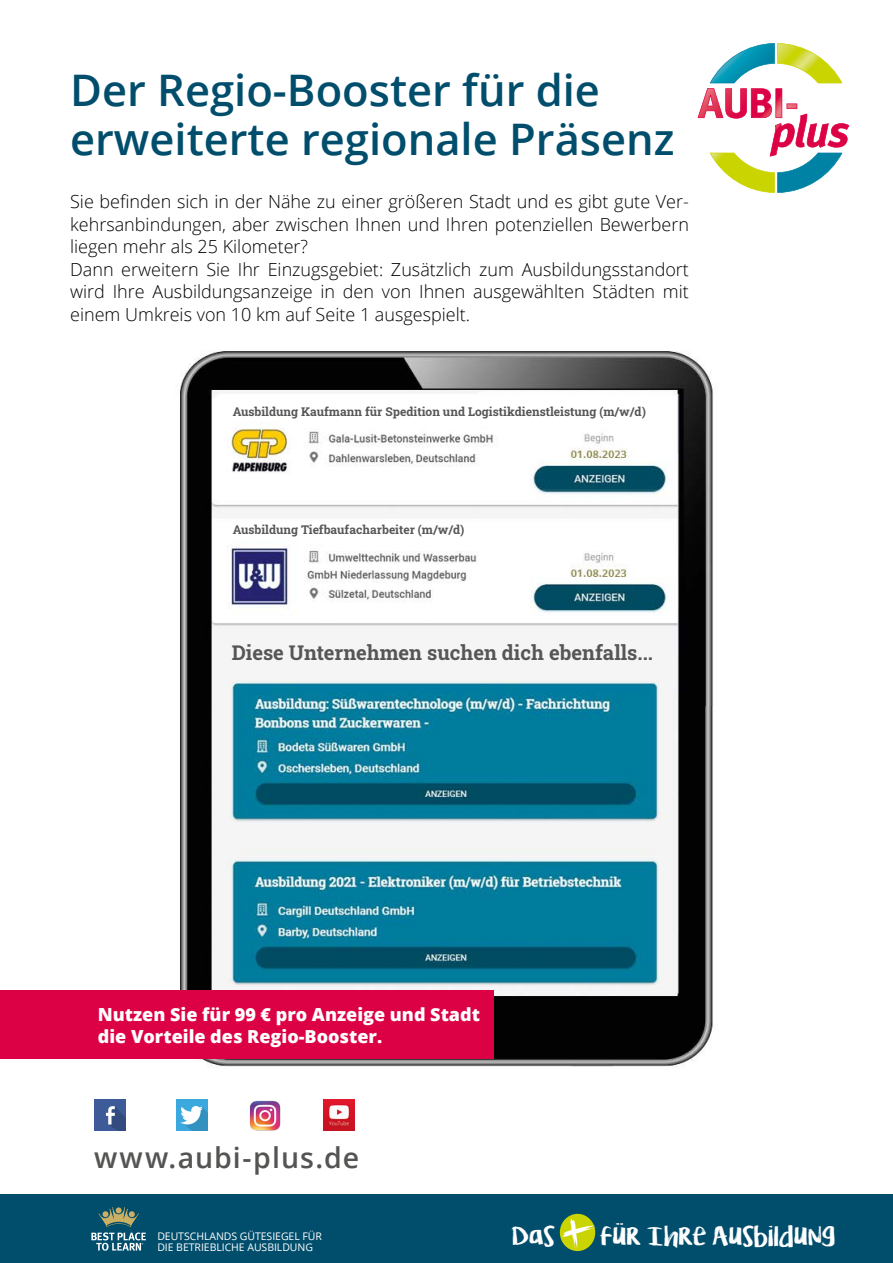
<style>
.page{position:relative;width:893px;height:1263px;background:#fff}
.page>*{position:absolute;margin:0;border:0;box-sizing:border-box;transform-origin:0 0}
.t1{font:600 43.5px/49.5px "Open Sans";color:#004d6c}
.t2{font:600 28.5px "Open Sans";letter-spacing:.035em;color:#545453}
.t3{font:22.05px "KG Lifeis Messy";color:#fff}
.t4{font:700 20.25px "Roboto Slab";color:#565656}
.t5{font:300 18px/22.5px "Open Sans";color:#000}
.t6{font:800 18px/22.5px "Open Sans";color:#fff}
.t7{font:700 12px "Roboto Slab";color:#565656}
.t8{font:10.5px/10.5px "Open Sans";letter-spacing:-.005em;color:#fff}
</style>
<div class="page">
<img style="left:142px;top:351px;width:571px;height:716px">
<svg style="left:698px;top:43px;width:151px;height:150px"></svg>
<div style="left:0;top:1195px;width:893px;height:68px;background:#004d6c"></div>
<div style="left:560px;top:1214px;width:35px;height:37px;background:#cad400;border-radius:50%"></div>
<svg style="left:562px;top:1218px;width:35px;height:32px"></svg>
<svg style="left:91px;top:1207px;width:55px;height:44px"></svg>
<div style="left:0;top:991px;width:493px;height:68px;background:#dc0045"></div>
<div style="left:95px;top:1100px;width:31px;height:31px;background:#3c5b98"></div>
<svg style="left:106px;top:1106px;width:20px;height:25px"></svg>
<div style="left:176px;top:1099px;width:31px;height:32px;background:#3ba8de"></div>
<svg style="left:180px;top:1106px;width:27px;height:25px"></svg>
<img style="left:249px;top:1100px;width:32px;height:31px">
<img style="left:323px;top:1099px;width:32px;height:32px">
<h1 class="t1" style="left:70px;top:64px;width:606px">Der Regio-Booster für die erweiterte regionale Präsenz</h1>
<p class="t5" style="left:70px;top:190px;width:620px">Sie befinden sich in der Nähe zu einer größeren Stadt und es gibt gute Ver&shy;kehrsanbindungen, aber zwischen Ihnen und Ihren potenziellen Bewerbern liegen mehr als 25 Kilometer?<br>Dann erweitern Sie Ihr Einzugsgebiet: Zusätzlich zum Ausbildungsstandort wird Ihre Ausbildungsanzeige in den von Ihnen ausgewählten Städten mit einem Umkreis von 10 km auf Seite 1 ausgespielt.</p>
<p class="t7" style="left:233px;top:404px;width:415px">Ausbildung Kaufmann für Spedition und Logistikdienstleistung (m/w/d)</p>
<p class="t7" style="left:233px;top:522px;width:233px">Ausbildung Tiefbaufacharbeiter (m/w/d)</p>
<p class="t4" style="left:232px;top:639px;width:423px">Diese Unternehmen suchen dich ebenfalls...</p>
<p class="t6" style="left:98px;top:1002px;width:384px">Nutzen Sie für 99 € pro Anzeige und Stadt die Vorteile des Regio-Booster.</p>
<h2 class="t2" style="left:94px;top:1138px;width:267px">www.aubi-plus.de</h2>
<p class="t8" style="left:157px;top:1231px;width:166px">DEUTSCHLANDS GÜTESIEGEL FÜR<br>DIE BETRIEBLICHE AUSBILDUNG</p>
<p class="t3" style="left:512px;top:1218px;width:45px">DAS</p>
<p class="t3" style="left:600px;top:1218px;width:237px">FÜR IHRE AUSBILDUNG</p>
</div>
